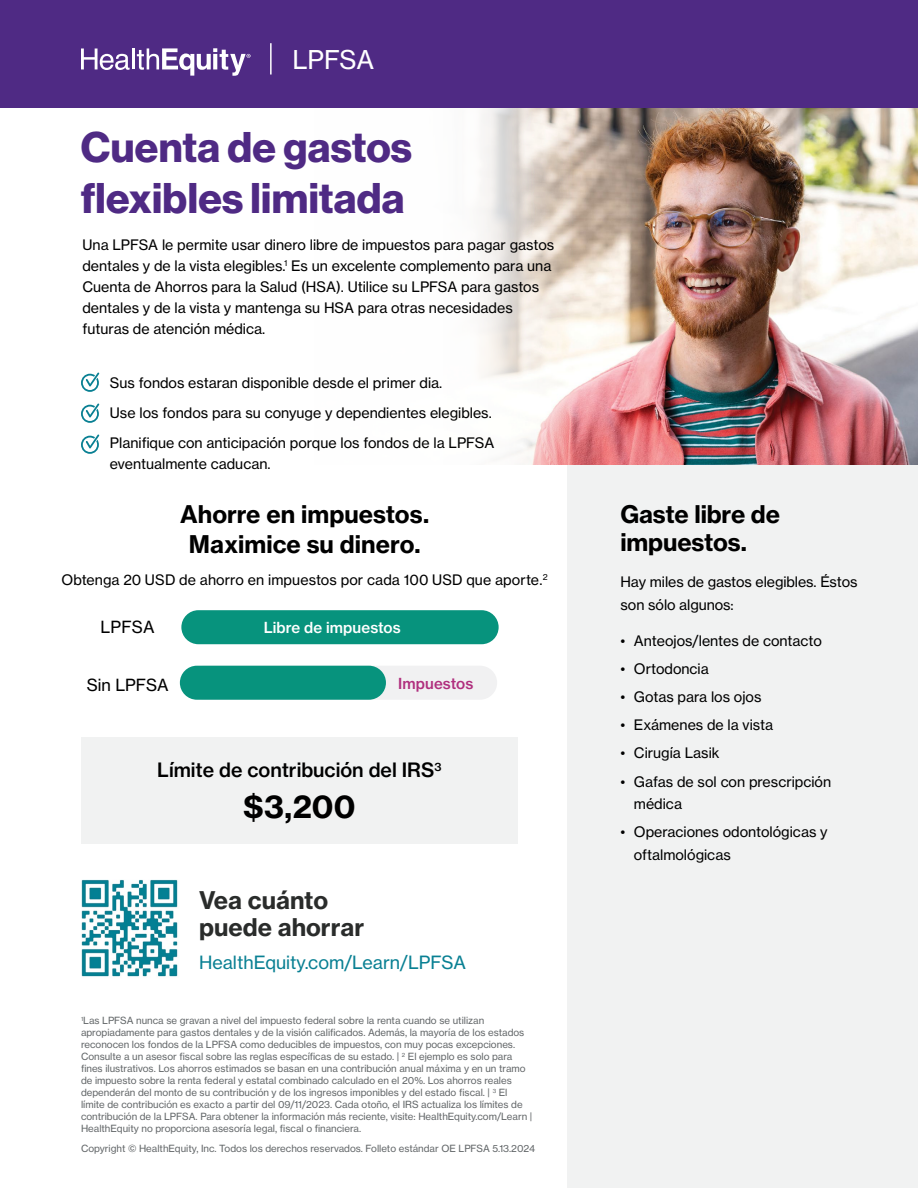
<style>
.page{position:relative;width:918px;height:1188px;background:#fff}
.page>*{position:absolute;margin:0;border:0;box-sizing:border-box;transform-origin:0 0}
.Main_header_-_New{font:42px/51px "N Haas Grotesk DS Pro 75 Bd";letter-spacing:.005em;color:#4f2a84}
.Main_title_-_New{font:30px "N Haas Grotesk TX Pro 75 Bd";color:#000}
.t1{font:25.5px "N Haas Grotesk TX Pro 55 Rg";color:#fff}
.Sub_header_or_section_header{font:24px/30px "N Haas Grotesk TX Pro 75 Bd";color:#000;text-align:center}
.Main_subheader_-_New{font:24px/28.5px "N Haas Grotesk TX Pro 75 Bd";letter-spacing:-.005em;color:#000}
.Body_copy_header{font:24px/27px "N Haas Grotesk TX Pro 75 Bd";color:#2a2c2b}
.Sub_header_or_section_header-2{font:19.5px "N Haas Grotesk TX Pro 65 Md";color:#000}
.Main_title{font:18px "N Haas Grotesk TX Pro 55 Rg";color:#098093}
.Main_title-2{font:16.5px "N Haas Grotesk TX Pro 55 Rg";letter-spacing:.005em;color:#000}
.Main_title-3{font:15px "N Haas Grotesk TX Pro 65 Md";letter-spacing:.01em;color:#fff}
.Main_title-4{font:15px "N Haas Grotesk TX Pro 65 Md";letter-spacing:.005em;color:#b02f7e}
.Body_copy{font:14.25px/21px "N Haas Grotesk TX Pro 55 Rg";color:#000}
.Body_-_copy{font:14.25px "N Haas Grotesk TX Pro 55 Rg";letter-spacing:.01em;color:#000}
.Main_subheader_-_New-2{font:14.25px/22.5px "N Haas Grotesk TX Pro 55 Rg";letter-spacing:-.005em;color:#000}
.Disclosure{font:9.75px/12px "N Haas Grotesk TX Pro 55 Rg";color:#636769}
</style>
<div class="page">
<div style="left:567px;top:364px;width:351px;height:824px;background:#f1f2f2"></div>
<img style="left:582px;top:107px;width:336px;height:357px">
<svg style="left:576px;top:107px;width:6px;height:358px"></svg>
<div style="left:311px;top:92px;width:265px;height:387px;background:#fff"></div>
<svg style="left:311px;top:107px;width:265px;height:361px"></svg>
<div style="left:0;top:0;width:918px;height:107px;background:#4f2a84"></div>
<svg style="left:81px;top:49px;width:49px;height:21px"></svg>
<hr style="left:132px;top:49px;width:2px;height:20px;background:#fff">
<svg style="left:137px;top:48px;width:114px;height:28px"></svg>
<hr style="left:270px;top:43px;width:2px;height:32px;background:#fff">
<img style="left:81px;top:879px;width:97px;height:98px">
<svg style="left:81px;top:372px;width:18px;height:20px"></svg>
<svg style="left:81px;top:403px;width:18px;height:20px"></svg>
<svg style="left:81px;top:434px;width:18px;height:20px"></svg>
<div style="left:181px;top:610px;width:318px;height:34px;background:#07937d;border-radius:17px"></div>
<div style="left:188px;top:666px;width:309px;height:34px;background:#f1f1f2;border-radius:17px"></div>
<div style="left:180px;top:666px;width:206px;height:34px;background:#07937d;border-radius:17px"></div>
<div style="left:81px;top:737px;width:437px;height:107px;background:#f1f2f2"></div>
<p class="t1" style="left:292px;top:44px;width:83px">LPFSA</p>
<p class="Main_header_-_New" style="left:81px;top:122px;width:333px">Cuenta de gastos flexibles limitada</p>
<p class="Body_copy" style="left:82px;top:234px;width:473px">Una LPFSA le permite usar dinero libre de impuestos para pagar gastos dentales y de la vista elegibles.<sup>1</sup> Es un excelente complemento para una Cuenta de Ahorros para la Salud (HSA). Utilice su LPFSA para gastos dentales y de la vista y mantenga su HSA para otras necesidades futuras de atención médica.</p>
<p class="Body_copy" style="left:110px;top:372px;width:334px">Sus fondos estaran disponible desde el primer dia.</p>
<p class="Body_copy" style="left:110px;top:402px;width:383px">Use los fondos para su conyuge y dependientes elegibles.</p>
<p class="Body_copy" style="left:110px;top:432px;width:386px">Planifique con anticipación porque los fondos de la LPFSA eventualmente caducan.</p>
<p class="Sub_header_or_section_header" style="left:180px;top:500px;width:250px">Ahorre en impuestos.<br>Maximice su dinero.</p>
<p class="Body_-_copy" style="left:61px;top:571px;width:488px">Obtenga 20 USD de ahorro en impuestos por cada 100 USD que aporte.<sup>2</sup></p>
<p class="Main_title-2" style="left:101px;top:617px;width:56px">LPFSA</p>
<p class="Main_title-3" style="left:264px;top:618px;width:139px">Libre de impuestos</p>
<p class="Main_title-2" style="left:87px;top:675px;width:83px">Sin LPFSA</p>
<p class="Main_title-4" style="left:398px;top:674px;width:77px">Impuestos</p>
<p class="Sub_header_or_section_header-2" style="left:157px;top:758px;width:286px">Límite de contribución del IRS<sup>3</sup></p>
<p class="Main_title_-_New" style="left:243px;top:788px;width:114px">$3,200</p>
<p class="Body_copy_header" style="left:199px;top:887px;width:167px">Vea cuánto puede ahorrar</p>
<p class="Main_title" style="left:199px;top:952px;width:268px">HealthEquity.com/Learn/LPFSA</p>
<p class="Disclosure" style="left:81px;top:1015px;width:453px"><sup>1</sup>Las LPFSA nunca se gravan a nivel del impuesto federal sobre la renta cuando se utilizan apropiadamente para gastos dentales y de la visión calificados. Además, la mayoría de los estados reconocen los fondos de la LPFSA como deducibles de impuestos, con muy pocas excepciones.<br>Consulte a un asesor fiscal sobre las reglas específicas de su estado. | <sup>2</sup> El ejemplo es solo para fines ilustrativos. Los ahorros estimados se basan en una contribución anual máxima y en un tramo de impuesto sobre la renta federal y estatal combinado calculado en el 20%. Los ahorros reales dependerán del monto de su contribución y de los ingresos imponibles y del estado fiscal. | <sup>3</sup> El límite de contribución es exacto a partir del 09/11/2023. Cada otoño, el IRS actualiza los límites de contribución de la LPFSA. Para obtener la información más reciente, visite: HealthEquity.com/Learn | HealthEquity no proporciona asesoría legal, fiscal o financiera.</p>
<p class="Disclosure" style="left:81px;top:1142px;width:456px">Copyright © HealthEquity, Inc. Todos los derechos reservados. Folleto estándar OE LPFSA 5.13.2024</p>
<p class="Main_subheader_-_New" style="left:620px;top:500px;width:161px">Gaste libre de impuestos.</p>
<p class="Main_subheader_-_New-2" style="left:620px;top:571px;width:239px">Hay miles de gastos elegibles. Éstos son sólo algunos:</p>
<p class="Body_copy" style="left:620px;top:630px;width:203px">• Anteojos/lentes de contacto</p>
<p class="Body_copy" style="left:620px;top:658px;width:90px">• Ortodoncia</p>
<p class="Body_copy" style="left:620px;top:686px;width:143px">• Gotas para los ojos</p>
<p class="Body_copy" style="left:620px;top:715px;width:154px">• Exámenes de la vista</p>
<p class="Body_copy" style="left:620px;top:743px;width:101px">• Cirugía Lasik</p>
<p class="Body_copy" style="left:634px;top:770px;width:199px;line-height:22.5px;text-indent:-14px">• Gafas de sol con prescripción médica</p>
<p class="Body_copy" style="left:634px;top:821px;width:195px;line-height:22.5px;text-indent:-14px">• Operaciones odontológicas y oftalmológicas</p>
</div>
